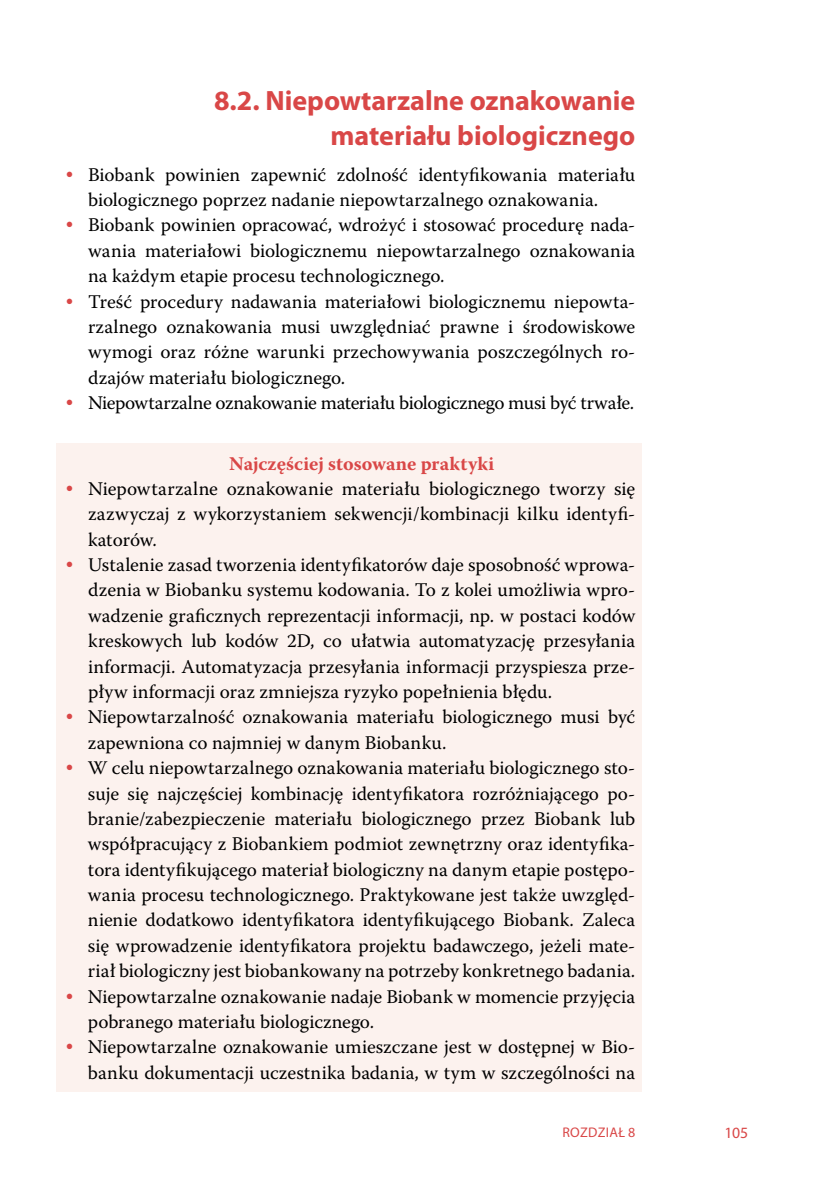
<style>
.page{position:relative;width:834px;height:1181px;background:#fff}
.page>*{position:absolute;margin:0;border:0;box-sizing:border-box;transform-origin:0 0}
.t1{font:700 28px/35px "Myriad Pro";color:#d94747;text-align:right}
.t2{font:19.25px/25.4px "Warnock Pro";color:#000;text-align:justify}
.t3{font:19.25px "Warnock Pro";letter-spacing:-.02em;color:#000}
.t4{font:700 19.25px "Warnock Pro";letter-spacing:.005em;color:#d94747}
.t5{font:15.75px "Myriad Pro";color:#d94747}
.t6{font:14px "Myriad Pro";letter-spacing:.02em;color:#d94747}
.s1{font-family:"Eras ITC";font-weight:300;color:#d94747}
</style>
<div class="page">
<div style="left:56px;top:443px;width:586px;height:648px;background:#fcf2ee"></div>
<h1 class="t1" style="left:214px;top:82px;width:423px">8.2. Niepowtarzalne oznakowanie materiału biologicznego</h1>
<p class="t2" style="left:88px;top:161px;width:548px;text-indent:-25px"><span class="s1">•</span> Biobank powinien zapewnić zdolność identyfikowania materiału biologicznego poprzez nadanie niepowtarzalnego oznakowania.</p>
<p class="t2" style="left:88px;top:212px;width:548px;text-indent:-25px"><span class="s1">•</span> Biobank powinien opracować, wdrożyć i stosować procedurę nada&shy;wania materiałowi biologicznemu niepowtarzalnego oznakowania na każdym etapie procesu technologicznego.</p>
<p class="t2" style="left:88px;top:288px;width:548px;text-indent:-25px"><span class="s1">•</span> Treść procedury nadawania materiałowi biologicznemu niepowta&shy;rzalnego oznakowania musi uwzględniać prawne i środowiskowe wymogi oraz różne warunki przechowywania poszczególnych ro&shy;dzajów materiału biologicznego.</p>
<p class="t3" style="left:63px;top:391px;width:572px"><span class="s1">•</span> Niepowtarzalne oznakowanie materiału biologicznego musi być trwałe.</p>
<p class="t4" style="left:229px;top:452px;width:267px">Najczęściej stosowane praktyki</p>
<p class="t2" style="left:88px;top:475px;width:548px;text-indent:-25px"><span class="s1">•</span> Niepowtarzalne oznakowanie materiału biologicznego tworzy się zazwyczaj z wykorzystaniem sekwencji/kombinacji kilku identyfi&shy;katorów.</p>
<p class="t2" style="left:88px;top:552px;width:548px;text-indent:-25px"><span class="s1">•</span> Ustalenie zasad tworzenia identyfikatorów daje sposobność wprowa&shy;dzenia w Biobanku systemu kodowania. To z kolei umożliwia wpro&shy;wadzenie graficznych reprezentacji informacji, np. w postaci kodów kreskowych lub kodów 2D, co ułatwia automatyzację przesyłania informacji. Automatyzacja przesyłania informacji przyspiesza prze&shy;pływ informacji oraz zmniejsza ryzyko popełnienia błędu.</p>
<p class="t2" style="left:88px;top:704px;width:548px;text-indent:-25px"><span class="s1">•</span> Niepowtarzalność oznakowania materiału biologicznego musi być zapewniona co najmniej w danym Biobanku.</p>
<p class="t2" style="left:88px;top:755px;width:548px;text-indent:-25px"><span class="s1">•</span> W celu niepowtarzalnego oznakowania materiału biologicznego sto&shy;suje się najczęściej kombinację identyfikatora rozróżniającego po&shy;branie/zabezpieczenie materiału biologicznego przez Biobank lub współpracujący z Biobankiem podmiot zewnętrzny oraz identyfika&shy;tora identyfikującego materiał biologiczny na danym etapie postępo&shy;wania procesu technologicznego. Praktykowane jest także uwzględ&shy;nienie dodatkowo identyfikatora identyfikującego Biobank. Zaleca się wprowadzenie identyfikatora projektu badawczego, jeżeli mate&shy;riał biologiczny jest biobankowany na potrzeby konkretnego badania.</p>
<p class="t2" style="left:88px;top:983px;width:548px;text-indent:-25px"><span class="s1">•</span> Niepowtarzalne oznakowanie nadaje Biobank w momencie przyjęcia pobranego materiału biologicznego.</p>
<p class="t2" style="left:63px;top:1034px;width:573px;text-align:right"><span class="s1">•</span> Niepowtarzalne oznakowanie umieszczane jest w dostępnej w Bio&shy;banku dokumentacji uczestnika badania, w tym w szczególności na</p>
<p class="t6" style="left:562px;top:1123px;width:74px">ROZDZIAŁ 8</p>
<p class="t5" style="left:724px;top:1122px;width:25px">105</p>
</div>
